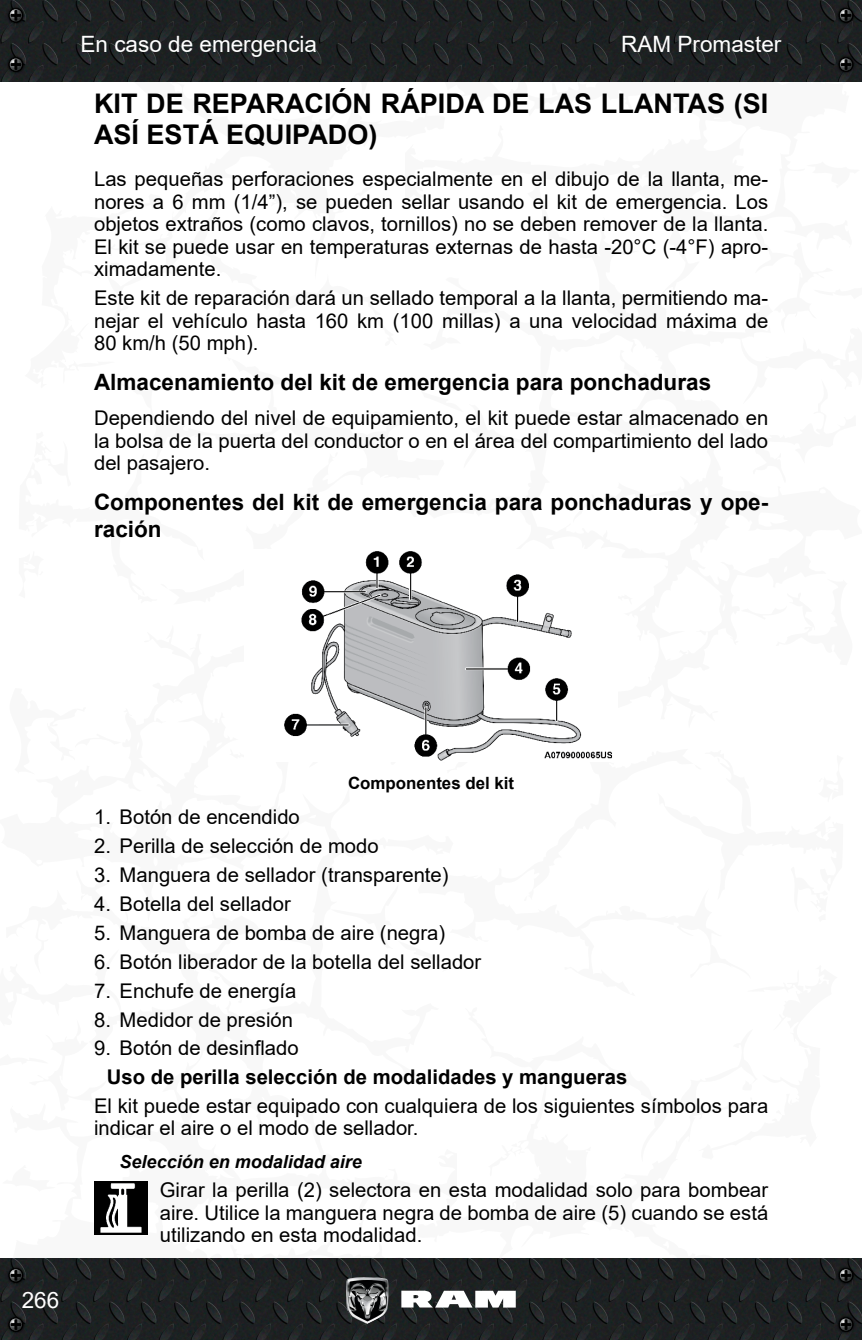
<style>
.page{position:relative;width:862px;height:1340px;background:#fff}
.page>*{position:absolute;margin:0;border:0;box-sizing:border-box;transform-origin:0 0}
._1_Título{font:700 27px/31.5px "Arial";color:#000}
._2_Subtítulo{font:700 22.5px/27px "Arial";color:#000}
.t1{font:22.5px "Arial";color:#fff}
._4_Normal{font:20.25px/22.5px "Arial";color:#000;text-align:justify}
._5_Números{font:20.25px "Arial";color:#000}
._3_Tercer_sub{font:700 20.25px "Arial";color:#000}
._3a_Negritas{font:italic 700 18px "Arial";color:#000}
._7_Pie_de_fot{font:700 16.88px "Arial";color:#000}
</style>
<div class="page">
<svg style="left:861px;top:39px;width:1px;height:1259px"></svg>
<img style="left:0;top:0;width:861px;height:81px">
<img style="left:0;top:1258px;width:861px;height:81px">
<svg style="left:401px;top:1290px;width:114px;height:17px"></svg>
<img style="left:346px;top:1276px;width:42px;height:47px">
<img style="left:5px;top:4px;width:22px;height:22px">
<svg style="left:8px;top:8px;width:16px;height:15px"></svg>
<img style="left:5px;top:1264px;width:22px;height:22px">
<svg style="left:8px;top:1267px;width:16px;height:15px"></svg>
<img style="left:834px;top:4px;width:22px;height:22px">
<svg style="left:837px;top:8px;width:16px;height:15px"></svg>
<img style="left:834px;top:1264px;width:22px;height:22px">
<svg style="left:837px;top:1267px;width:16px;height:15px"></svg>
<img style="left:5px;top:53px;width:22px;height:23px">
<svg style="left:8px;top:57px;width:16px;height:15px"></svg>
<img style="left:5px;top:1313px;width:22px;height:22px">
<svg style="left:8px;top:1316px;width:16px;height:15px"></svg>
<img style="left:834px;top:53px;width:22px;height:23px">
<svg style="left:837px;top:57px;width:16px;height:15px"></svg>
<img style="left:834px;top:1313px;width:22px;height:22px">
<svg style="left:837px;top:1316px;width:16px;height:15px"></svg>
<img style="left:284px;top:551px;width:328px;height:210px">
<img style="left:94px;top:1181px;width:53px;height:53px">
<p class="t1" style="left:80px;top:29px;width:238px">En caso de emergencia</p>
<p class="t1" style="left:621px;top:29px;width:162px">RAM Promaster</p>
<p class="_1_Título" style="left:94px;top:88px;width:675px">KIT DE REPARACIÓN RÁPIDA DE LAS LLANTAS (SI<br>ASÍ ESTÁ EQUIPADO)</p>
<p class="_4_Normal" style="left:94px;top:168px;width:675px">Las pequeñas perforaciones especialmente en el dibujo de la llanta, me&shy;nores a 6 mm (1/4”), se pueden sellar usando el kit de emergencia. Los objetos extraños (como clavos, tornillos) no se deben remover de la llanta.<br>El kit se puede usar en temperaturas externas de hasta -20°C (-4°F) apro&shy;ximadamente.</p>
<p class="_4_Normal" style="left:94px;top:286px;width:675px">Este kit de reparación dará un sellado temporal a la llanta, permitiendo ma&shy;nejar el vehículo hasta 160 km (100 millas) a una velocidad máxima de 80 km/h (50 mph).</p>
<p class="_2_Subtítulo" style="left:94px;top:369px;width:618px">Almacenamiento del kit de emergencia para ponchaduras</p>
<p class="_4_Normal" style="left:94px;top:406px;width:675px">Dependiendo del nivel de equipamiento, el kit puede estar almacenado en la bolsa de la puerta del conductor o en el área del compartimiento del lado del pasajero.</p>
<p class="_2_Subtítulo" style="left:94px;top:489px;width:675px">Componentes del kit de emergencia para ponchaduras y ope&shy;ración</p>
<p class="t1" style="left:22px;top:1284px;width:39px">266</p>
<p class="_7_Pie_de_fot" style="left:348px;top:771px;width:167px">Componentes del kit</p>
<p class="_5_Números" style="left:94px;top:803px;width:207px">1. Botón de encendido</p>
<p class="_5_Números" style="left:94px;top:832px;width:286px">2. Perilla de selección de modo</p>
<p class="_5_Números" style="left:94px;top:861px;width:356px">3. Manguera de sellador (transparente)</p>
<p class="_5_Números" style="left:94px;top:890px;width:198px">4. Botella del sellador</p>
<p class="_5_Números" style="left:94px;top:918px;width:352px">5. Manguera de bomba de aire (negra)</p>
<p class="_5_Números" style="left:94px;top:947px;width:388px">6. Botón liberador de la botella del sellador</p>
<p class="_5_Números" style="left:94px;top:976px;width:204px">7. Enchufe de energía</p>
<p class="_5_Números" style="left:94px;top:1005px;width:200px">8. Medidor de presión</p>
<p class="_5_Números" style="left:94px;top:1034px;width:206px">9. Botón de desinflado</p>
<p class="_3_Tercer_sub" style="left:107px;top:1062px;width:521px">Uso de perilla selección de modalidades y mangueras</p>
<p class="_4_Normal" style="left:94px;top:1094px;width:675px">El kit puede estar equipado con cualquiera de los siguientes símbolos para indicar el aire o el modo de sellador.</p>
<p class="_3a_Negritas" style="left:119px;top:1150px;width:244px">Selección en modalidad aire</p>
<p class="_4_Normal" style="left:160px;top:1178px;width:609px">Girar la perilla (2) selectora en esta modalidad solo para bombear aire. Utilice la manguera negra de bomba de aire (5) cuando se está utilizando en esta modalidad.</p>
</div>
